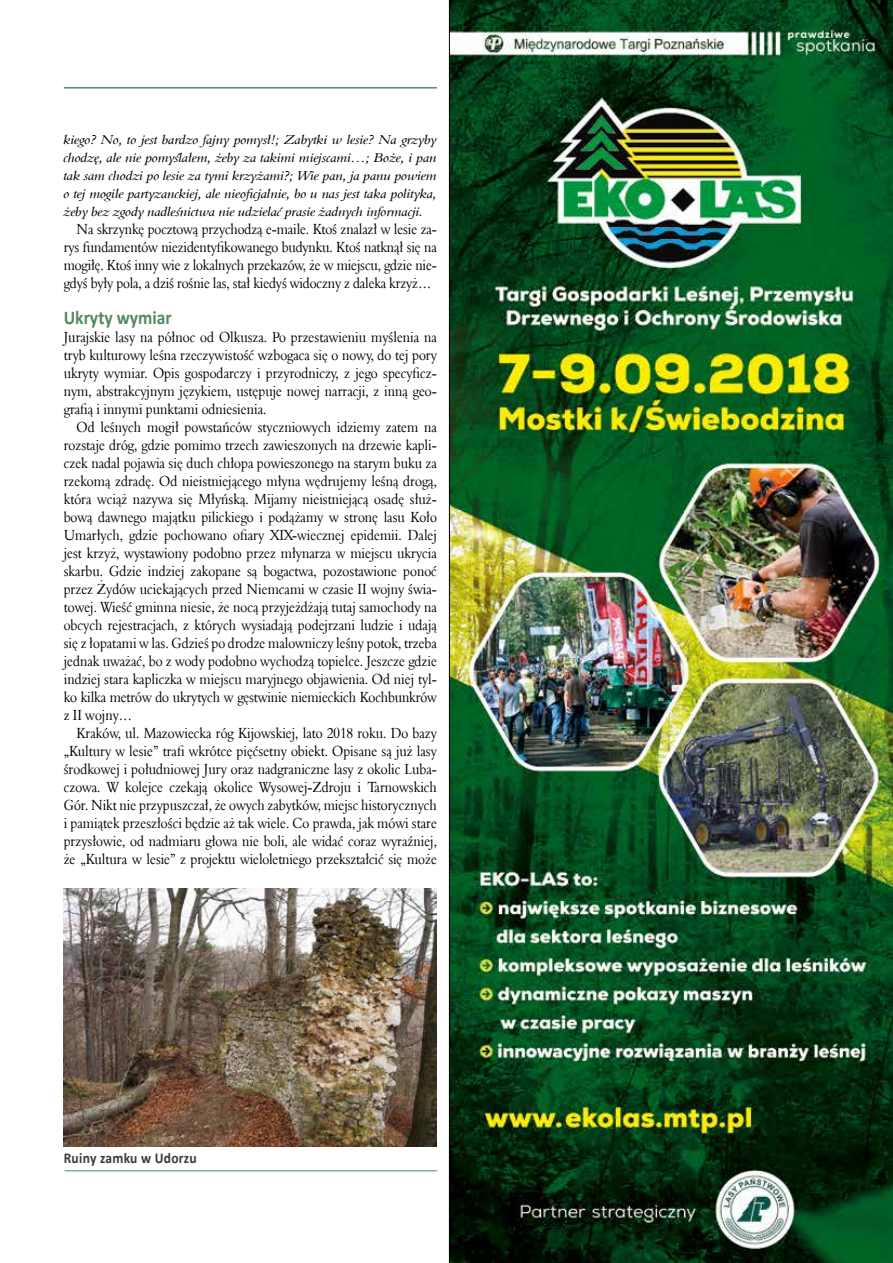
<style>
.page{position:relative;width:893px;height:1263px;background:#fff}
.page>*{position:absolute;margin:0;border:0;box-sizing:border-box;transform-origin:0 0}
.t1{font:700 19.5px "Calibri";color:#538764;scale:.9 1}
.t2{font:15px/18px "Aldine 401 EU";letter-spacing:-.01em;color:#000;text-align:justify;scale:.88 1}
.t3{font:700 15px "Calibri";letter-spacing:.02em;color:#3a3a39;scale:.9 1}
.t4{font:italic 13.2px/18px "Aldine 401 EU";letter-spacing:-.01em;color:#000;text-align:justify;scale:1.14 1}
</style>
<div class="page">
<hr style="left:64px;top:87px;width:373px;height:2px;background:#538764">
<img style="left:449px;top:0;width:444px;height:1263px">
<img style="left:64px;top:889px;width:373px;height:258px">
<hr style="left:65px;top:1170px;width:372px;height:1px;background:#538764">
<p class="t4" style="left:64px;top:130px;width:329px">kiego? No, to jest bardzo fajny pomysł!; Zabytki w lesie? Na grzyby chodzę, ale nie pomyślałem, żeby za takimi miejscami…; Boże, i pan tak sam chodzi po lesie za tymi krzyżami?; Wie pan, ja panu powiem o tej mogile partyzanckiej, ale nieoficjalnie, bo u nas jest taka polityka, żeby bez zgody nadleśnictwa nie udzielać prasie żadnych informacji.</p>
<p class="t2" style="left:64px;top:220px;width:425px;text-indent:13px">Na skrzynkę pocztową przychodzą e-maile. Ktoś znalazł w lesie za&shy;rys fundamentów niezidentyfikowanego budynku. Ktoś natknął się na mogiłę. Ktoś inny wie z lokalnych przekazów, że w miejscu, gdzie nie&shy;gdyś były pola, a dziś rośnie las, stał kiedyś widoczny z daleka krzyż…</p>
<h1 class="t1" style="left:64px;top:304px;width:121px">Ukryty wymiar</h1>
<p class="t2" style="left:64px;top:328px;width:425px">Jurajskie lasy na północ od Olkusza. Po przestawieniu myślenia na tryb kulturowy leśna rzeczywistość wzbogaca się o nowy, do tej pory ukryty wymiar. Opis gospodarczy i przyrodniczy, z jego specyficz&shy;nym, abstrakcyjnym językiem, ustępuje nowej narracji, z inną geo&shy;grafią i innymi punktami odniesienia.</p>
<p class="t2" style="left:64px;top:418px;width:426px;text-indent:13px">Od leśnych mogił powstańców styczniowych idziemy zatem na rozstaje dróg, gdzie pomimo trzech zawieszonych na drzewie kapli&shy;czek nadal pojawia się duch chłopa powieszonego na starym buku za rzekomą zdradę. Od nieistniejącego młyna wędrujemy leśną drogą, która wciąż nazywa się Młyńską. Mijamy nieistniejącą osadę służ&shy;bową dawnego majątku pilickiego i podążamy w stronę lasu Koło Umarłych, gdzie pochowano ofiary XIX-wiecznej epidemii. Dalej jest krzyż, wystawiony podobno przez młynarza w miejscu ukrycia skarbu. Gdzie indziej zakopane są bogactwa, pozostawione ponoć przez Żydów uciekających przed Niemcami w czasie II wojny świa&shy;towej. Wieść gminna niesie, że nocą przyjeżdżają tutaj samochody na obcych rejestracjach, z których wysiadają podejrzani ludzie i udają się z łopatami w las. Gdzieś po drodze malowniczy leśny potok, trzeba jednak uważać, bo z wody podobno wychodzą topielce. Jeszcze gdzie indziej stara kapliczka w miejscu maryjnego objawienia. Od niej tyl&shy;ko kilka metrów do ukrytych w gęstwinie niemieckich Kochbunkrów z II wojny…</p>
<p class="t2" style="left:64px;top:724px;width:426px;text-indent:13px">Kraków, ul. Mazowiecka róg Kijowskiej, lato 2018 roku. Do bazy „Kultury w lesie” trafi wkrótce pięćsetny obiekt. Opisane są już lasy środkowej i południowej Jury oraz nadgraniczne lasy z okolic Luba&shy;czowa. W kolejce czekają okolice Wysowej-Zdroju i Tarnowskich Gór. Nikt nie przypuszczał, że owych zabytków, miejsc historycznych i pamiątek przeszłości będzie aż tak wiele. Co prawda, jak mówi stare przysłowie, od nadmiaru głowa nie boli, ale widać coraz wyraźniej, że „Kultura w lesie” z projektu wieloletniego przekształcić się może</p>
<p class="t3" style="left:64px;top:1147px;width:149px">Ruiny zamku w Udorzu</p>
</div>
